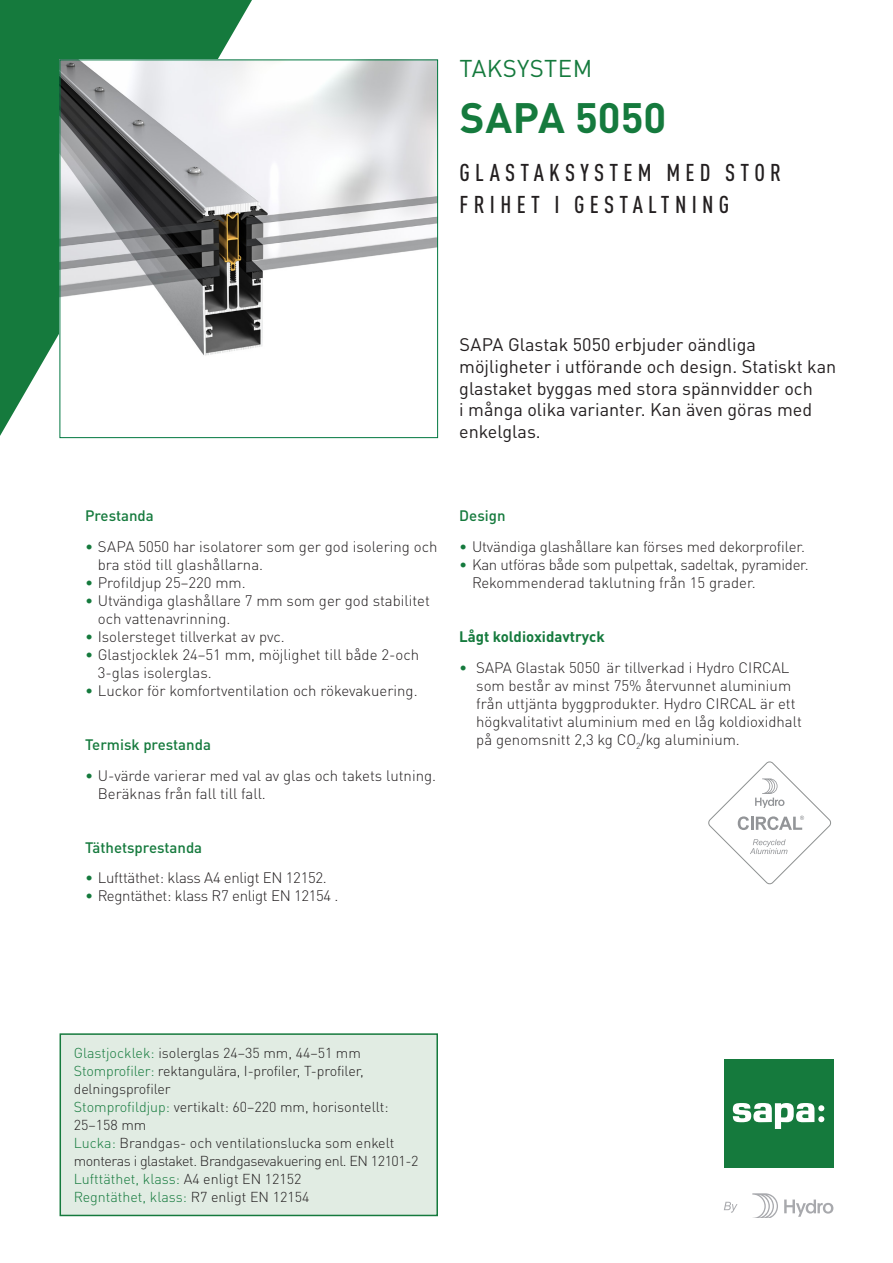
<style>
.page{position:relative;width:893px;height:1263px;background:#fff}
.page>*{position:absolute;margin:0;border:0;box-sizing:border-box;transform-origin:0 0}
.ProductName{font:700 42px "DIN Pro";color:#157a3d}
.ProductName-2{font:500 condensed 24px/31.5px "DIN Pro";letter-spacing:.22em;color:#231f20}
.prodFamily_title{font:24px "DIN Pro";letter-spacing:.02em;color:#157a3d}
.Product_Intro{font:18px/21.8px "DIN Pro";color:#231f20}
.t1{font:300 15px/18px "DIN Pro";color:#231f20}
.t2{font:300 15px/18px "DIN Pro";letter-spacing:-.02em;color:#231f20}
.USP_Title{font:500 15px "DIN Pro";color:#157a3d}
.USP_Title-2{font:700 15px "DIN Pro";color:#157a3d}
.Paragraph_bodytext{font:300 14.25px/18px "DIN Pro";letter-spacing:-.01em;color:#231f20}
.Paragraph_bodytext-2{font:300 14.25px "DIN Pro";color:#157a3d}
.Paragraph_bodytext-3{font:300 14.25px "DIN Pro";letter-spacing:-.03em;color:#231f20}
.s1{color:#157a3d}
.s2{color:#231f20}
</style>
<div class="page">
<svg style="left:0;top:0;width:252px;height:436px;background:#2c8750"></svg>
<img style="left:62px;top:62px;width:374px;height:374px">
<div style="left:60px;top:60px;width:378px;height:378px;border:1px solid #007740"></div>
<div style="left:724px;top:1059px;width:109px;height:108px;background:#157a3d"></div>
<svg style="left:733px;top:1103px;width:91px;height:26px"></svg>
<svg style="left:784px;top:1199px;width:49px;height:18px"></svg>
<svg style="left:752px;top:1193px;width:26px;height:25px"></svg>
<svg style="left:724px;top:1202px;width:13px;height:11px"></svg>
<div style="left:60px;top:1034px;width:377px;height:181px;background:#e1ece3"></div>
<div style="left:60px;top:1033px;width:378px;height:183px;border:2px solid #157a3d"></div>
<svg style="left:708px;top:761px;width:123px;height:123px"></svg>
<p class="prodFamily_title" style="left:459px;top:49px;width:134px">TAKSYSTEM</p>
<p class="ProductName" style="left:460px;top:82px;width:208px">SAPA 5050</p>
<p class="ProductName-2" style="left:459px;top:155px;width:323px">GLASTAKSYSTEM MED STOR<br>FRIHET I GESTALTNING</p>
<p class="Product_Intro" style="left:459px;top:332px;width:379px">SAPA Glastak 5050 erbjuder oändliga möjligheter i utförande och design. Statiskt kan glastaket byggas med stora spännvidder och<br>i många olika varianter. Kan även göras med enkelglas.</p>
<p class="USP_Title" style="left:85px;top:503px;width:70px">Prestanda</p>
<p class="t1" style="left:98px;top:536px;width:341px;text-indent:-13px"><span class="s1">•</span> SAPA 5050 har isolatorer som ger god isolering och bra stöd till glashållarna.</p>
<p class="t1" style="left:85px;top:572px;width:162px"><span class="s1">•</span> Profildjup 25–220 mm.</p>
<p class="t1" style="left:98px;top:590px;width:334px;text-indent:-13px"><span class="s1">•</span> Utvändiga glashållare 7 mm som ger god stabilitet och vattenavrinning.</p>
<p class="t1" style="left:85px;top:626px;width:201px"><span class="s1">•</span> Isolersteget tillverkat av pvc.</p>
<p class="t1" style="left:98px;top:644px;width:323px;text-indent:-13px"><span class="s1">•</span> Glastjocklek 24–51 mm, möjlighet till både 2-och<br>3-glas isolerglas.</p>
<p class="t1" style="left:85px;top:680px;width:334px"><span class="s1">•</span> Luckor för komfortventilation och rökevakuering.</p>
<p class="USP_Title" style="left:85px;top:732px;width:127px">Termisk prestanda</p>
<p class="t1" style="left:98px;top:765px;width:340px;text-indent:-13px"><span class="s1">•</span> U-värde varierar med val av glas och takets lutning.<br>Beräknas från fall till fall.</p>
<p class="USP_Title" style="left:85px;top:835px;width:119px">Täthetsprestanda</p>
<p class="t2" style="left:85px;top:867px;width:243px"><span class="s1">•</span> Lufttäthet: klass A4 enligt EN 12152.</p>
<p class="t2" style="left:85px;top:885px;width:255px"><span class="s1">•</span> Regntäthet: klass R7 enligt EN 12154 .</p>
<p class="USP_Title" style="left:459px;top:503px;width:48px">Design</p>
<p class="t1" style="left:459px;top:536px;width:347px"><span class="s1">•</span> Utvändiga glashållare kan förses med dekorprofiler.</p>
<p class="t2" style="left:472px;top:554px;width:338px;text-indent:-13px"><span class="s1">•</span> Kan utföras både som pulpettak, sadeltak, pyramider.<br>Rekommenderad taklutning från 15 grader.</p>
<p class="USP_Title-2" style="left:459px;top:624px;width:147px">Lågt koldioxidavtryck</p>
<p class="t1" style="left:476px;top:657px;width:327px;text-indent:-17px"><span class="s1">•</span> SAPA Glastak 5050 är tillverkad i Hydro CIRCAL som består av minst 75% återvunnet aluminium från uttjänta byggprodukter. Hydro CIRCAL är ett högkvalitativt aluminium med en låg koldioxidhalt på genomsnitt 2,3 kg CO<sub>2</sub>/kg aluminium.</p>
<p class="Paragraph_bodytext" style="left:74px;top:1042px;width:289px"><span class="s1">Glastjocklek:</span> isolerglas 24–35 mm, 44–51 mm</p>
<p class="Paragraph_bodytext" style="left:74px;top:1060px;width:292px"><span class="s1">Stomprofiler:</span> rektangulära, I-profiler, T-profiler,</p>
<p class="Paragraph_bodytext" style="left:74px;top:1078px;width:98px">delningsprofiler</p>
<p class="Paragraph_bodytext" style="left:74px;top:1096px;width:316px"><span class="s1">Stomprofildjup:</span> vertikalt: 60–220 mm, horisontellt:<br>25–158 mm</p>
<p class="Paragraph_bodytext" style="left:74px;top:1132px;width:322px"><span class="s1">Lucka:</span> Brandgas- och ventilationslucka som enkelt</p>
<p class="Paragraph_bodytext-3" style="left:74px;top:1150px;width:346px">monteras i glastaket. Brandgasevakuering enl. EN 12101-2</p>
<p class="Paragraph_bodytext-2" style="left:74px;top:1168px;width:229px">Lufttäthet, klass: <span class="s2">A4 enligt EN 12152</span></p>
<p class="Paragraph_bodytext-2" style="left:74px;top:1186px;width:237px">Regntäthet, klass: <span class="s2">R7 enligt EN 12154</span></p>
</div>
